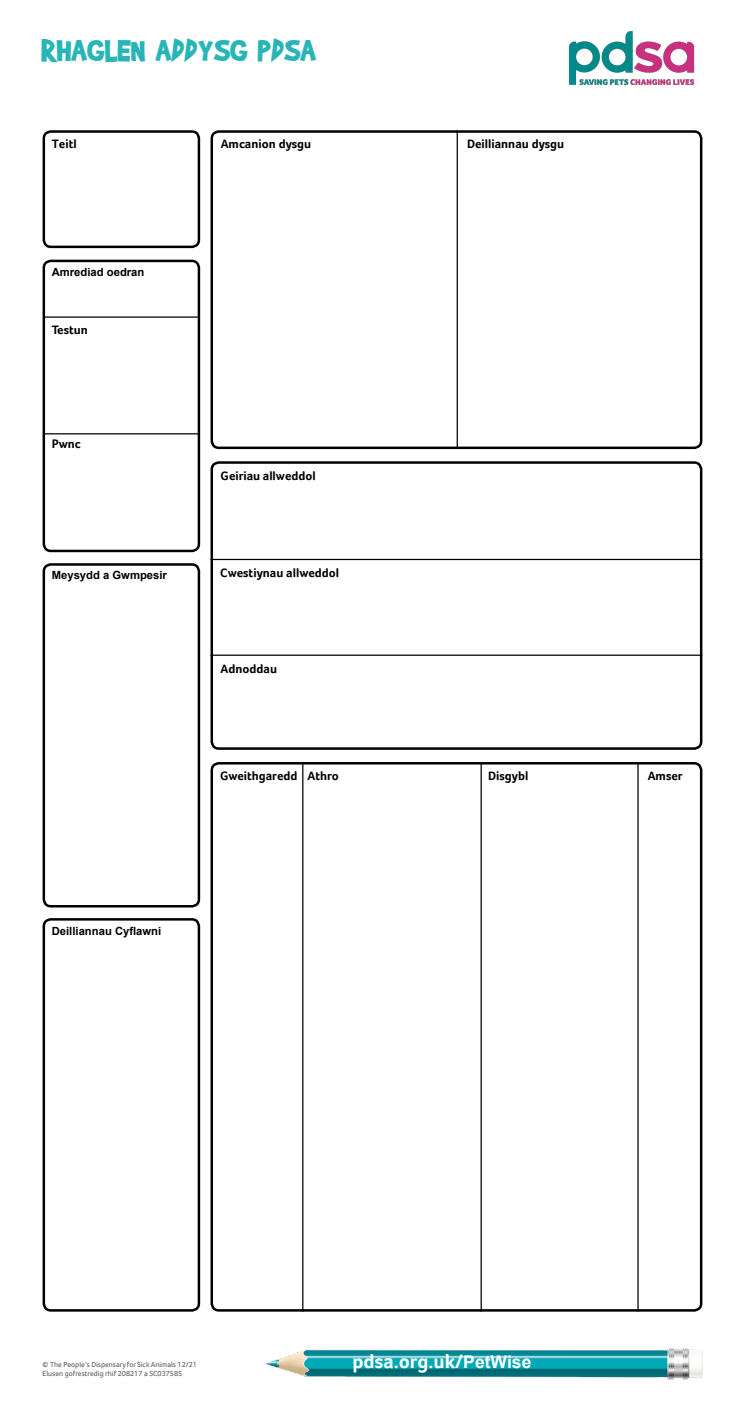
<style>
.page{position:relative;width:745px;height:1418px;background:#fff}
.page>*{position:absolute;margin:0;border:0;box-sizing:border-box;transform-origin:0 0}
.t1{font:36.25px "Brady Bunch Remastered";color:#29b5b7}
.t2{font:700 20px "PDSA Foco";color:#fff}
.t3{font:700 12.5px "PDSA Foco";color:#000}
.t4{font:700 11.25px "Arial";color:#000}
.t5{font:7.5px/9px "PDSA Foco";color:#565655}
.s1{font-style:inherit}
.s2{font-family:"Arial";font-size:17.5px}
</style>
<div class="page">
<div style="left:43px;top:918px;width:157px;height:393px;border:2px solid #000;border-radius:7px"></div>
<div style="left:43px;top:563px;width:157px;height:344px;border:2px solid #000;border-radius:7px"></div>
<div style="left:210px;top:130px;width:492px;height:319px;border:2px solid #000;border-radius:7px"></div>
<div style="left:210px;top:461px;width:492px;height:288px;border:2px solid #000;border-radius:7px"></div>
<div style="left:43px;top:260px;width:157px;height:292px;border:2px solid #000;border-radius:7px"></div>
<div style="left:43px;top:130px;width:157px;height:118px;border:2px solid #000;border-radius:7px"></div>
<hr style="left:44px;top:316px;width:155px;height:2px;background:#000">
<hr style="left:44px;top:433px;width:155px;height:1px;background:#000">
<hr style="left:456px;top:130px;width:1px;height:317px;background:#000">
<div style="left:210px;top:762px;width:492px;height:549px;border:2px solid #000;border-radius:7px"></div>
<hr style="left:302px;top:762px;width:1px;height:549px;background:#000">
<hr style="left:480px;top:762px;width:1px;height:549px;background:#000">
<hr style="left:637px;top:762px;width:1px;height:549px;background:#000">
<img style="left:266px;top:1348px;width:437px;height:32px">
<hr style="left:210px;top:559px;width:492px;height:1px;background:#000">
<hr style="left:210px;top:654px;width:492px;height:2px;background:#000">
<img style="left:569px;top:31px;width:126px;height:54px">
<p class="t1" style="left:42px;top:31px;width:276px">RHAGLEN ADDYSG PDSA</p>
<p class="t3" style="left:52px;top:136px;width:26px">Teitl</p>
<p class="t4" style="left:52px;top:264px;width:94px">Amrediad oedran</p>
<p class="t3" style="left:52px;top:322px;width:37px"><span class="s1">T</span>estun</p>
<p class="t3" style="left:52px;top:436px;width:30px">Pwnc</p>
<p class="t4" style="left:52px;top:567px;width:117px">Meysydd a Gwmpesir</p>
<p class="t3" style="left:220px;top:136px;width:92px">Amcanion dysgu</p>
<p class="t3" style="left:220px;top:468px;width:96px">Geiriau allweddol</p>
<p class="t3" style="left:220px;top:565px;width:120px">Cwestiynau allweddol</p>
<p class="t3" style="left:220px;top:661px;width:58px">Adnoddau</p>
<p class="t3" style="left:467px;top:136px;width:98px">Deilliannau dysgu</p>
<p class="t4" style="left:52px;top:923px;width:111px">Deilliannau Cyflawni</p>
<p class="t3" style="left:220px;top:768px;width:79px">Gweithgaredd</p>
<p class="t3" style="left:307px;top:768px;width:33px">Athro</p>
<p class="t3" style="left:488px;top:768px;width:42px">Disgybl</p>
<p class="t3" style="left:647px;top:768px;width:36px">Amser</p>
<p class="t5" style="left:43px;top:1360px;width:156px">© The People’s Dispensary for Sick Animals 12/21<br>Elusen gofrestredig rhif 208217 a SC037585</p>
<p class="t2" style="left:352px;top:1349px;width:180px">pdsa.org.uk/<span class="s2">PetWise</span></p>
</div>
